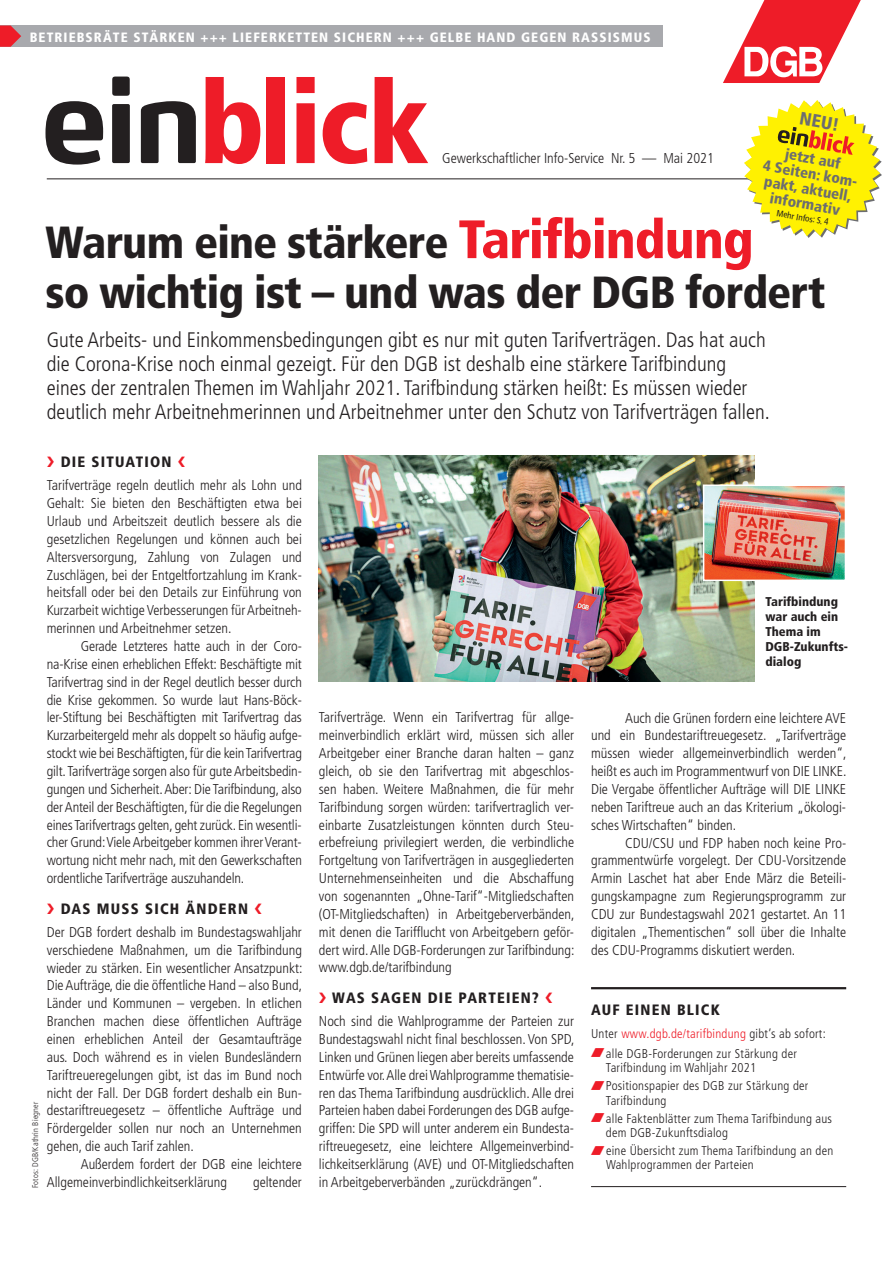
<style>
.page{position:relative;width:893px;height:1263px;background:#fff}
.page>*{position:absolute;margin:0;border:0;box-sizing:border-box;transform-origin:0 0}
.t1{font:900 condensed 45px/49.5px "Frutiger";letter-spacing:-.02em;color:#231f20}
.t2{font:300 condensed 21px/23.9px "Frutiger";color:#231f20}
.t3{font:900 condensed 18px "Frutiger";color:#6c6d70}
.t4{font:900 condensed 15px "Frutiger";letter-spacing:.08em;color:#231f20}
.t5{font:900 condensed 15px/15.3px "Frutiger";color:#6c6d70;text-align:center}
.t6{font:300 condensed 14.25px/17.9px "Frutiger";color:#231f20;text-align:justify}
.t7{font:900 condensed 13.5px "Frutiger";letter-spacing:.08em;color:#fff}
.t8{font:300 condensed 12.75px/18.1px "Frutiger";letter-spacing:.02em;color:#231f20}
.t9{font:900 condensed 12.75px/15px "Frutiger";color:#231f20}
.t10{font:condensed 9px "Frutiger";color:#231f20}
.t11{font:300 condensed 8.25px "Frutiger";letter-spacing:.02em;color:#231f20}
.s1{font-size:54px;color:#ee1c28}
.s2{color:#ee1c28}
</style>
<div class="page">
<svg style="left:723px;top:0;width:138px;height:83px"></svg>
<svg style="left:45px;top:101px;width:58px;height:64px"></svg>
<svg style="left:112px;top:77px;width:18px;height:86px"></svg>
<svg style="left:141px;top:101px;width:55px;height:62px"></svg>
<svg style="left:205px;top:77px;width:55px;height:87px"></svg>
<div style="left:266px;top:77px;width:18px;height:86px;background:#ee1c28"></div>
<svg style="left:296px;top:77px;width:19px;height:86px"></svg>
<svg style="left:323px;top:102px;width:44px;height:62px"></svg>
<svg style="left:375px;top:77px;width:53px;height:86px"></svg>
<hr style="left:591px;top:1186px;width:255px;height:1px;background:#231f20">
<hr style="left:47px;top:179px;width:799px;height:1px;background:#231f20">
<div style="left:0;top:26px;width:662px;height:21px;background:#a8a9ad"></div>
<svg style="left:0;top:26px;width:21px;height:21px"></svg>
<hr style="left:591px;top:987px;width:255px;height:2px;background:#231f20">
<img style="left:319px;top:456px;width:435px;height:225px">
<img style="left:702px;top:484px;width:143px;height:98px">
<svg style="left:744px;top:100px;width:138px;height:138px"></svg>
<p class="t7" style="left:30px;top:29px;width:622px">BETRIEBSRÄTE STÄRKEN +++ LIEFERKETTEN SICHERN +++ GELBE HAND GEGEN RASSISMUS</p>
<p class="t3" style="left:802px;top:107px;width:41px;rotate:10deg">NEU !</p>
<p class="t5" style="left:767px;top:143px;width:97px;rotate:10deg">JETZT AUF<br>4 SEITEN: KOM-<br>PAKT, AKTUELL,<br>INFORMATIV</p>
<p class="t6" style="left:442px;top:149px;width:273px">Gewerkschaftlicher Info-Service Nr. 5 — Mai 2021</p>
<p class="t10" style="left:778px;top:208px;width:54px;rotate:10deg">Mehr Infos: S. 4</p>
<h1 class="t1" style="left:45px;top:218px;width:782px">WARUM EINE STÄRKERE <span class="s1">TARIFBINDUNG<br></span>SO WICHTIG IST – UND WAS DER DGB FORDERT</h1>
<p class="t2" style="left:47px;top:329px;width:725px">Gute Arbeits- und Einkommensbedingungen gibt es nur mit guten Tarifverträgen. Das hat auch die Corona-Krise noch einmal gezeigt. Für den DGB ist deshalb eine stärkere Tarifbindung eines der zentralen Themen im Wahljahr 2021. Tarifbindung stärken heißt: Es müssen wieder deutlich mehr Arbeitnehmerinnen und Arbeitnehmer unter den Schutz von Tarifverträgen fallen.</p>
<p class="t4" style="left:61px;top:453px;width:112px">DIE SITUATION</p>
<p class="t6" style="left:47px;top:477px;width:257px">Tarifverträge regeln deutlich mehr als Lohn und Gehalt: Sie bieten den Beschäftigten etwa bei Urlaub und Arbeitszeit deutlich bessere als die gesetzlichen Regelungen und können auch bei Altersversorgung, Zahlung von Zulagen und Zuschlägen, bei der Entgeltfortzahlung im Krank&shy;heitsfall oder bei den Details zur Einführung von Kurzarbeit wichtige Verbesserungen für Arbeitneh&shy;merinnen und Arbeitnehmer setzen.</p>
<p class="t6" style="left:47px;top:637px;width:257px;text-indent:34px">Gerade Letzteres hatte auch in der Coro&shy;na-Krise einen erheblichen Effekt: Beschäftigte mit Tarifvertrag sind in der Regel deutlich besser durch die Krise gekommen. So wurde laut Hans-Böck&shy;ler-Stiftung bei Beschäftigten mit Tarifvertrag das Kurzarbeitergeld mehr als doppelt so häufig aufge&shy;stockt wie bei Beschäftigten, für die kein Tarifvertrag gilt. Tarifverträge sorgen also für gute Arbeitsbedin&shy;gungen und Sicherheit. Aber: Die Tarifbindung, also der Anteil der Beschäftigten, für die die Regelungen eines Tarifvertrags gelten, geht zurück. Ein wesentli&shy;cher Grund: Viele Arbeitgeber kommen ihrer Verant&shy;wortung nicht mehr nach, mit den Gewerkschaften ordentliche Tarifverträge auszuhandeln.</p>
<p class="t4" style="left:61px;top:900px;width:189px">DAS MUSS SICH ÄNDERN</p>
<p class="t6" style="left:47px;top:923px;width:257px">Der DGB fordert deshalb im Bundestagswahljahr verschiedene Maßnahmen, um die Tarifbindung wieder zu stärken. Ein wesentlicher Ansatzpunkt:<br>Die Aufträge, die die öffentliche Hand – also Bund, Länder und Kommunen – vergeben. In etlichen Branchen machen diese öffentlichen Aufträge einen erheblichen Anteil der Gesamtaufträge aus. Doch während es in vielen Bundesländern Tariftreueregelungen gibt, ist das im Bund noch nicht der Fall. Der DGB fordert deshalb ein Bun&shy;destariftreuegesetz – öffentliche Aufträge und Fördergelder sollen nur noch an Unternehmen gehen, die auch Tarif zahlen.</p>
<p class="t6" style="left:47px;top:1155px;width:257px;text-indent:34px">Außerdem fordert der DGB eine leichtere<br>Allgemeinverbindlichkeitserklärung</p>
<p class="t11" style="left:31px;top:1188px;width:87px;rotate:-90deg">Fotos: DGB/Kathrin Biegner</p>
<p class="t6" style="left:253px;top:1173px;width:50px">geltender</p>
<p class="t6" style="left:319px;top:709px;width:257px">Tarifverträge. Wenn ein Tarifvertrag für allge&shy;meinverbindlich erklärt wird, müssen sich aller Arbeitgeber einer Branche daran halten – ganz gleich, ob sie den Tarifvertrag mit abgeschlos&shy;sen haben. Weitere Maßnahmen, die für mehr Tarifbindung sorgen würden: tarifvertraglich ver&shy;einbarte Zusatzleistungen könnten durch Steu&shy;erbefreiung privilegiert werden, die verbindliche Fortgeltung von Tarifverträgen in ausgegliederten Unternehmenseinheiten und die Abschaffung von sogenannten „Ohne-Tarif“-Mitgliedschaften (OT-Mitgliedschaften) in Arbeitgeberverbänden, mit denen die Tarifflucht von Arbeitgebern geför&shy;dert wird. Alle DGB-Forderungen zur Tarifbindung: www.dgb.de/tarifbindung</p>
<p class="t4" style="left:332px;top:989px;width:208px">WAS SAGEN DIE PARTEIEN?</p>
<p class="t6" style="left:319px;top:1012px;width:257px">Noch sind die Wahlprogramme der Parteien zur Bundestagswahl nicht final beschlossen. Von SPD, Linken und Grünen liegen aber bereits umfassende Entwürfe vor. Alle drei Wahlprogramme thematisie&shy;ren das Thema Tarifbindung ausdrücklich. Alle drei Parteien haben dabei Forderungen des DGB aufge&shy;griffen: Die SPD will unter anderem ein Bundesta&shy;riftreuegesetz, eine leichtere Allgemeinverbind&shy;lichkeitserklärung (AVE) und OT-Mitgliedschaften in Arbeitgeberverbänden „zurückdrängen“.</p>
<p class="t9" style="left:765px;top:594px;width:84px">TARIFBINDUNG<br>WAR AUCH EIN<br>THEMA IM<br>DGB-ZUKUNFTS-<br>DIALOG</p>
<p class="t6" style="left:591px;top:709px;width:257px;text-indent:34px">Auch die Grünen fordern eine leichtere AVE und ein Bundestariftreuegesetz. „Tarifverträge müssen wieder allgemeinverbindlich werden“, heißt es auch im Programmentwurf von DIE LINKE.<br>Die Vergabe öffentlicher Aufträge will DIE LINKE neben Tariftreue auch an das Kriterium „ökologi&shy;sches Wirtschaften“ binden.</p>
<p class="t6" style="left:591px;top:834px;width:257px;text-indent:34px">CDU/CSU und FDP haben noch keine Pro&shy;grammentwürfe vorgelegt. Der CDU-Vorsitzende Armin Laschet hat aber Ende März die Beteili&shy;gungskampagne zum Regierungsprogramm zur CDU zur Bundestagswahl 2021 gestartet. An 11 digitalen „Thementischen“ soll über die Inhalte des CDU-Programms diskutiert werden.</p>
<p class="t4" style="left:591px;top:1000px;width:130px">AUF EINEN BLICK</p>
<p class="t8" style="left:606px;top:1023px;width:221px;line-height:20.2px;text-indent:-15px">Unter <span class="s2">www.dgb.de/tarifbindung</span> gibt’s ab sofort: alle DGB-Forderungen zur Stärkung der</p>
<p class="t8" style="left:606px;top:1059px;width:204px">Tarifbindung im Wahljahr 2021<br>Positionspapier des DGB zur Stärkung der</p>
<p class="t8" style="left:606px;top:1091px;width:228px">Tarifbindung<br>alle Faktenblätter zum Thema Tarifbindung aus</p>
<p class="t8" style="left:606px;top:1124px;width:229px">dem DGB-Zukunftsdialog<br>eine Übersicht zum Thema Tarifbindung an den</p>
<p class="t8" style="left:606px;top:1156px;width:149px">Wahlprogrammen der Parteien</p>
</div>
